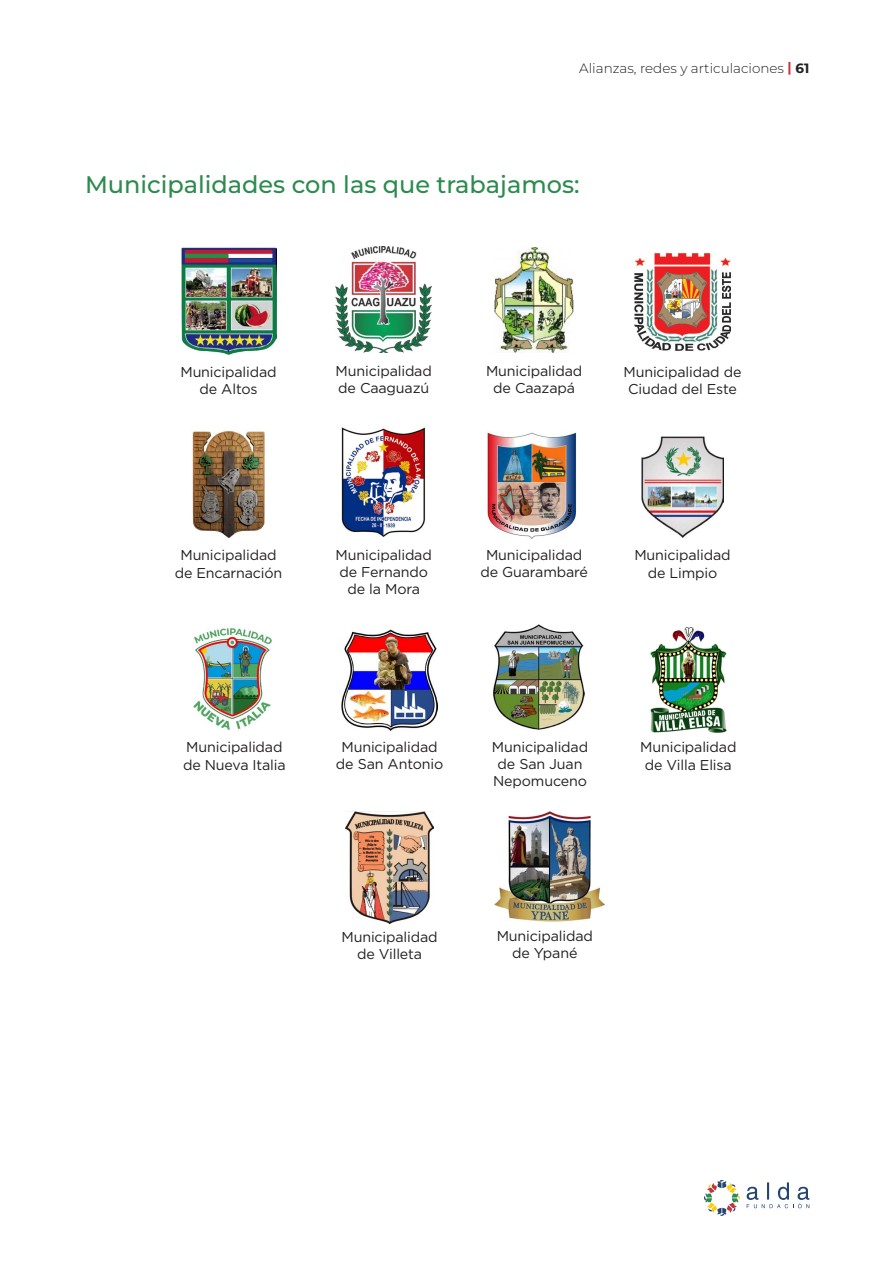
<style>
.page{position:relative;width:893px;height:1263px;background:#fff}
.page>*{position:absolute;margin:0;border:0;box-sizing:border-box;transform-origin:0 0}
.titulo2_verde{font:500 24px "Montserrat";color:#2d8b4e}
.copete{font:14.25px/17.1px "Gotham";letter-spacing:-.01em;color:#231f20;text-align:center}
.t1{font:300 13.5px "Montserrat";color:#231f20}
.s1{font-weight:700;color:#c5333c}
.s2{font-weight:700}
</style>
<div class="page">
<svg style="left:704px;top:1180px;width:36px;height:36px"></svg>
<svg style="left:747px;top:1182px;width:62px;height:26px"></svg>
<img style="left:181px;top:247px;width:95px;height:107px">
<img style="left:336px;top:246px;width:96px;height:107px">
<img style="left:495px;top:247px;width:79px;height:106px">
<img style="left:635px;top:253px;width:95px;height:98px">
<img style="left:192px;top:431px;width:73px;height:107px">
<img style="left:342px;top:427px;width:83px;height:110px">
<img style="left:487px;top:431px;width:89px;height:107px">
<img style="left:641px;top:437px;width:82px;height:100px">
<img style="left:193px;top:627px;width:78px;height:102px">
<img style="left:342px;top:629px;width:95px;height:101px">
<img style="left:492px;top:624px;width:93px;height:106px">
<img style="left:650px;top:627px;width:77px;height:106px">
<img style="left:346px;top:812px;width:88px;height:112px">
<img style="left:493px;top:811px;width:111px;height:110px">
<p class="t1" style="left:579px;top:60px;width:232px">Alianzas, redes y articulaciones <span class="s1">|</span> <span class="s2">61</span></p>
<p class="titulo2_verde" style="left:85px;top:169px;width:496px">Municipalidades con las que trabajamos:</p>
<p class="copete" style="left:180px;top:363px;width:98px">Municipalidad</p>
<p class="copete" style="left:200px;top:380px;width:60px">de Altos</p>
<p class="copete" style="left:336px;top:362px;width:98px">Municipalidad</p>
<p class="copete" style="left:338px;top:379px;width:92px">de Caaguazú</p>
<p class="copete" style="left:486px;top:362px;width:98px">Municipalidad</p>
<p class="copete" style="left:493px;top:379px;width:83px">de Caazapá</p>
<p class="copete" style="left:623px;top:363px;width:119px">Municipalidad de</p>
<p class="copete" style="left:628px;top:380px;width:110px">Ciudad del Este</p>
<p class="copete" style="left:180px;top:547px;width:98px">Municipalidad</p>
<p class="copete" style="left:175px;top:564px;width:109px">de Encarnación</p>
<p class="copete" style="left:336px;top:546px;width:98px">Municipalidad</p>
<p class="copete" style="left:339px;top:563px;width:90px">de Fernando</p>
<p class="copete" style="left:348px;top:580px;width:74px">de la Mora</p>
<p class="copete" style="left:480px;top:546px;width:109px">Municipalidad de Guarambaré</p>
<p class="copete" style="left:634px;top:547px;width:98px">Municipalidad</p>
<p class="copete" style="left:648px;top:564px;width:71px">de Limpio</p>
<p class="copete" style="left:186px;top:738px;width:98px">Municipalidad</p>
<p class="copete" style="left:183px;top:756px;width:104px">de Nueva Italia</p>
<p class="copete" style="left:341px;top:738px;width:98px">Municipalidad</p>
<p class="copete" style="left:336px;top:755px;width:109px">de San Antonio</p>
<p class="copete" style="left:492px;top:738px;width:98px">Municipalidad</p>
<p class="copete" style="left:498px;top:755px;width:86px">de San Juan</p>
<p class="copete" style="left:493px;top:772px;width:95px">Nepomuceno</p>
<p class="copete" style="left:640px;top:738px;width:98px">Municipalidad</p>
<p class="copete" style="left:645px;top:756px;width:88px">de Villa Elisa</p>
<p class="copete" style="left:341px;top:928px;width:98px">Municipalidad</p>
<p class="copete" style="left:357px;top:945px;width:66px">de Villeta</p>
<p class="copete" style="left:497px;top:927px;width:98px">Municipalidad</p>
<p class="copete" style="left:512px;top:944px;width:67px">de Ypané</p>
</div>
